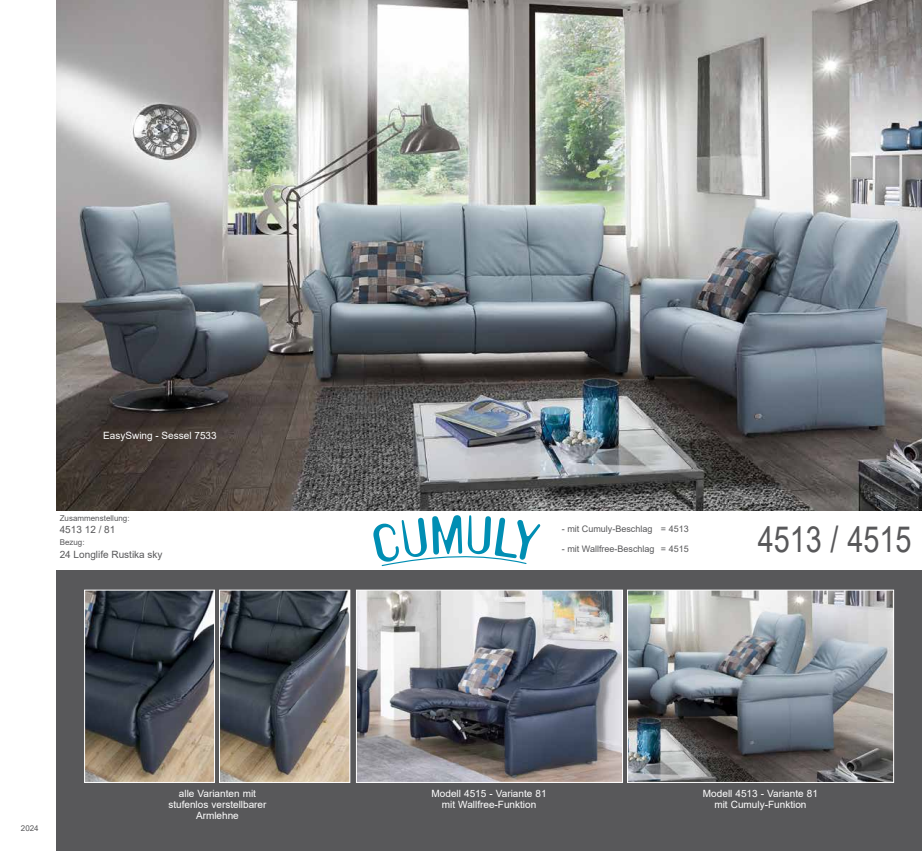
<style>
.page{position:relative;width:922px;height:851px;background:#fff}
.page>*{position:absolute;margin:0;border:0;box-sizing:border-box;transform-origin:0 0}
.t1{font:36px "Arial";color:#58585a;scale:.8 1}
.t2{font:10px/11px "Arial";color:#fff;text-align:center}
.t3{font:10px "Arial";color:#58585a}
.t4{font:9px "Arial";color:#58585a}
.t5{font:8px "Arial";color:#58585a}
</style>
<div class="page">
<img style="left:57px;top:0;width:864px;height:510px">
<div style="left:57px;top:570px;width:864px;height:280px;background:#58585a"></div>
<img style="left:629px;top:591px;width:262px;height:189px">
<div style="left:627px;top:589px;width:266px;height:193px;border:1px solid #fff"></div>
<img style="left:358px;top:591px;width:263px;height:189px">
<div style="left:356px;top:589px;width:267px;height:193px;border:1px solid #fff"></div>
<svg style="left:373px;top:515px;width:167px;height:51px"></svg>
<img style="left:221px;top:591px;width:127px;height:189px">
<div style="left:219px;top:589px;width:131px;height:193px;border:1px solid #fff"></div>
<img style="left:86px;top:591px;width:127px;height:189px">
<div style="left:84px;top:589px;width:131px;height:193px;border:1px solid #fff"></div>
<p class="t2" style="left:103px;top:430px;width:115px">EasySwing - Sessel 7533</p>
<p class="t5" style="left:60px;top:513px;width:71px">Zusammenstellung:</p>
<p class="t3" style="left:60px;top:523px;width:57px">4513 12 / 81</p>
<p class="t5" style="left:60px;top:537px;width:26px">Bezug:</p>
<p class="t3" style="left:60px;top:547px;width:104px">24 Longlife Rustika sky</p>
<p class="t5" style="left:21px;top:822px;width:19px">2024</p>
<p class="t2" style="left:168px;top:788px;width:100px">alle Varianten mit stufenlos verstellbarer<br>Armlehne</p>
<p class="t4" style="left:561px;top:522px;width:128px">- mit Cumuly-Beschlag = 4513</p>
<p class="t4" style="left:561px;top:542px;width:128px">- mit Wallfree-Beschlag = 4515</p>
<h1 class="t1" style="left:757px;top:514px;width:194px">4513 / 4515</h1>
<p class="t2" style="left:431px;top:788px;width:116px">Modell 4515 - Variante 81 mit Wallfree-Funktion</p>
<p class="t2" style="left:702px;top:788px;width:116px">Modell 4513 - Variante 81 mit Cumuly-Funktion</p>
</div>
